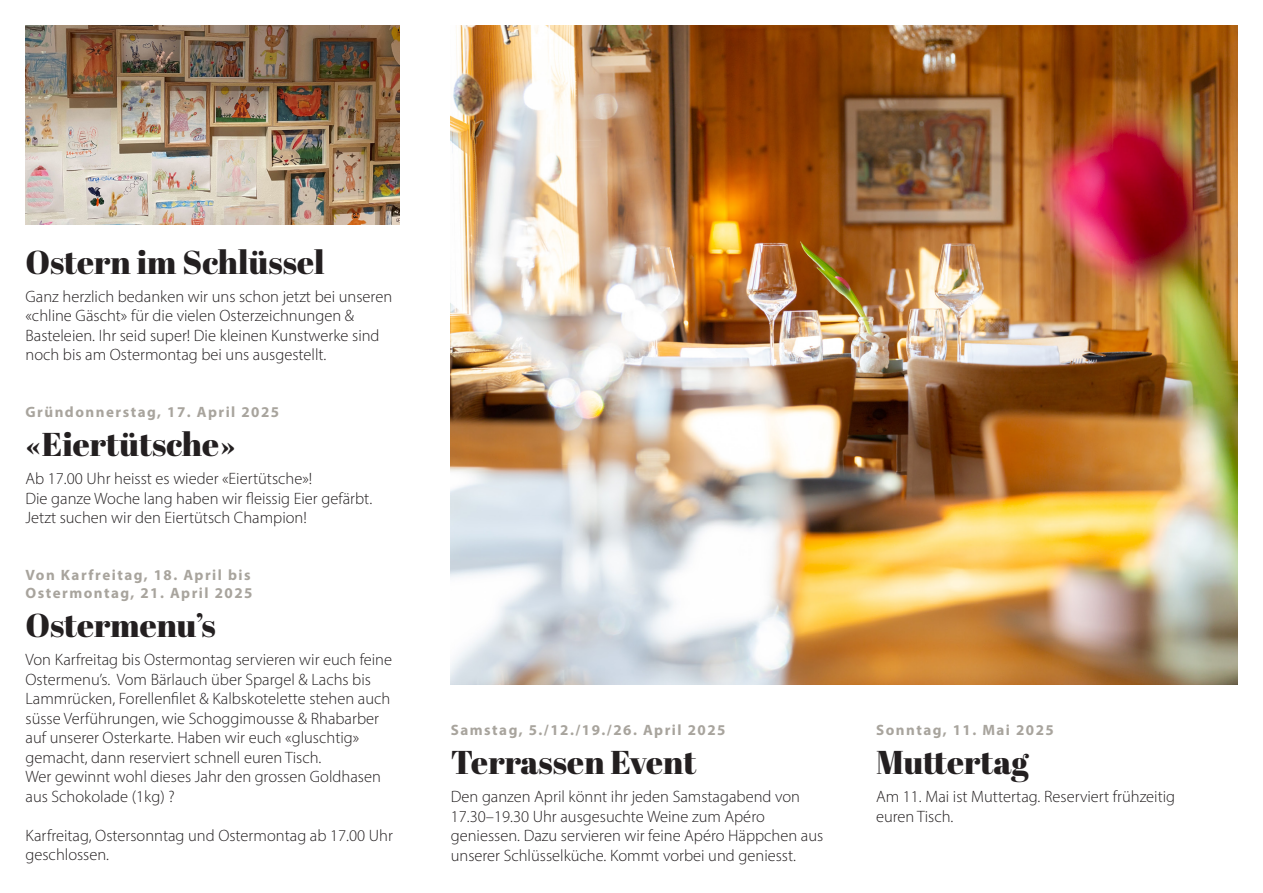
<style>
.page{position:relative;width:1263px;height:893px;background:#fff}
.page>*{position:absolute;margin:0;border:0;box-sizing:border-box;transform-origin:0 0}
._02_Titre{font:33px "Abril Fatface";color:#231f20}
._03_Texte{font:300 16.5px/19.5px "Myriad Pro";color:#231f20}
._01_date{font:700 15px/18px "Myriad Pro";letter-spacing:.1em;color:#a8a49d}
</style>
<div class="page">
<img style="left:26px;top:26px;width:374px;height:198px">
<img style="left:451px;top:26px;width:786px;height:659px">
<p class="_02_Titre" style="left:26px;top:239px;width:301px">Ostern im Schlüssel</p>
<p class="_03_Texte" style="left:26px;top:286px;width:368px">Ganz herzlich bedanken wir uns schon jetzt bei unseren «chline Gäscht» für die vielen Osterzeichnungen &amp; Basteleien. Ihr seid super! Die kleinen Kunstwerke sind noch bis am Ostermontag bei uns ausgestellt.</p>
<p class="_01_date" style="left:26px;top:402px;width:255px">Gründonnerstag, 17. April 2025</p>
<p class="_02_Titre" style="left:26px;top:421px;width:212px">«Eiertütsche»</p>
<p class="_03_Texte" style="left:26px;top:469px;width:288px">Ab 17.00 Uhr heisst es wieder «Eiertütsche»!</p>
<p class="_03_Texte" style="left:26px;top:488px;width:348px">Die ganze Woche lang haben wir fleissig Eier gefärbt.<br>Jetzt suchen wir den Eiertütsch Champion!</p>
<p class="_01_date" style="left:26px;top:565px;width:229px">Von Karfreitag, 18. April bis<br>Ostermontag, 21. April 2025</p>
<p class="_02_Titre" style="left:26px;top:602px;width:192px">Ostermenu’s</p>
<p class="_03_Texte" style="left:26px;top:650px;width:368px">Von Karfreitag bis Ostermontag servieren wir euch feine Ostermenu’s. Vom Bärlauch über Spargel &amp; Lachs bis Lammrücken, Forellenfilet &amp; Kalbskotelette stehen auch süsse Verführungen, wie Schoggimousse &amp; Rhabarber auf unserer Osterkarte. Haben wir euch «gluschtig» gemacht, dann reserviert schnell euren Tisch.<br>Wer gewinnt wohl dieses Jahr den grossen Goldhasen aus Schokolade (1kg) ?</p>
<p class="_03_Texte" style="left:26px;top:825px;width:369px">Karfreitag, Ostersonntag und Ostermontag ab 17.00 Uhr geschlossen.</p>
<p class="_01_date" style="left:451px;top:720px;width:276px">Samstag, 5./12./19./26. April 2025</p>
<p class="_02_Titre" style="left:451px;top:739px;width:247px">Terrassen Event</p>
<p class="_03_Texte" style="left:451px;top:787px;width:374px">Den ganzen April könnt ihr jeden Samstagabend von 17.30–19.30 Uhr ausgesuchte Weine zum Apéro geniessen. Dazu servieren wir feine Apéro Häppchen aus unserer Schlüsselküche. Kommt vorbei und geniesst.</p>
<p class="_01_date" style="left:876px;top:720px;width:179px">Sonntag, 11. Mai 2025</p>
<p class="_02_Titre" style="left:876px;top:739px;width:154px">Muttertag</p>
<p class="_03_Texte" style="left:876px;top:787px;width:301px">Am 11. Mai ist Muttertag. Reserviert frühzeitig euren Tisch.</p>
</div>
